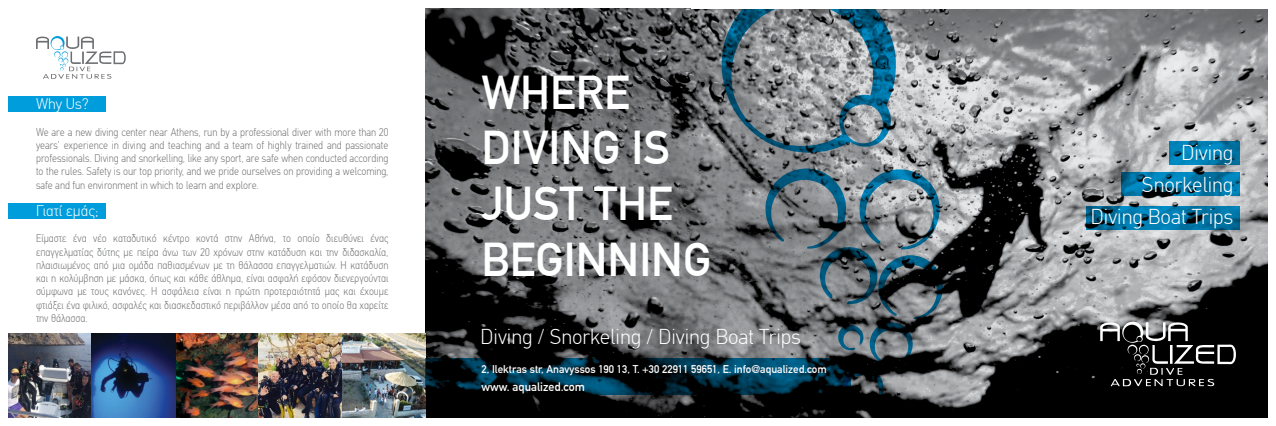
<style>
.page{position:relative;width:1276px;height:426px;background:#fff}
.page>*{position:absolute;margin:0;border:0;box-sizing:border-box;transform-origin:0 0}
.t1{font:46.4px/55.7px "CF Din";color:#fff}
.t2{font:300 21px/32px "CF Din";color:#fff;text-align:right}
.t3{font:300 15px "CF Din";color:#fff}
.t4{font:12px "CF Din";color:#fff}
.t5{font:300 11px/13.2px "CF Din";color:#6d6e71;text-align:justify;scale:.9 1}
.t6{font:11px "CF Din";color:#fff}
</style>
<div class="page">
<img style="left:425px;top:9px;width:842px;height:408px">
<img style="left:9px;top:333px;width:416px;height:84px">
<svg style="left:425px;top:357px;width:340px;height:37px;background:#011f2d"></svg>
<svg style="left:1169px;top:141px;width:71px;height:23px;background:#0079ab"></svg>
<svg style="left:1121px;top:172px;width:119px;height:23px;background:#006b98"></svg>
<svg style="left:1086px;top:206px;width:154px;height:23px;background:#006a97"></svg>
<div style="left:9px;top:96px;width:97px;height:16px;background:#009ddc"></div>
<div style="left:9px;top:203px;width:97px;height:16px;background:#009ddc"></div>
<svg style="left:720px;top:9px;width:179px;height:144px;background:#70858e"></svg>
<svg style="left:765px;top:167px;width:179px;height:243px;background:#55636b"></svg>
<svg style="left:36px;top:36px;width:90px;height:43px"></svg>
<svg style="left:1100px;top:321px;width:136px;height:65px;background:#303030"></svg>
<h3 class="t3" style="left:36px;top:97px;width:54px">Why Us?</h3>
<p class="t5" style="left:36px;top:125px;width:393px">We are a new diving center near Athens, run by a professional diver with more than 20 years’ experience in diving and teaching and a team of highly trained and passionate professionals. Diving and snorkelling, like any sport, are safe when conducted according to the rules. Safety is our top priority, and we pride ourselves on providing a welcoming, safe and fun environment in which to learn and explore.</p>
<h3 class="t3" style="left:36px;top:203px;width:64px">Γιατί εμάς;</h3>
<p class="t5" style="left:36px;top:232px;width:393px">Είμαστε ένα νέο καταδυτικό κέντρο κοντά στην Αθήνα, το οποίο διευθύνει ένας επαγγελματίας δύτης με πείρα άνω των 20 χρόνων στην κατάδυση και την διδασκαλία, πλαισιωμένος από μια ομάδα παθιασμένων με τη θάλασσα επαγγελματιών. Η κατάδυση και η κολύμβηση με μάσκα, όπως και κάθε άθλημα, είναι ασφαλή εφόσον διενεργούνται σύμφωνα με τους κανόνες. Η ασφάλεια είναι η πρώτη προτεραιότητά μας και έχουμε φτιάξει ένα φιλικό, ασφαλές και διασκεδαστικό περιβάλλον μέσα από το οποίο θα χαρείτε την θάλασσα.</p>
<h1 class="t1" style="left:481px;top:65px;width:231px">WHERE<br>DIVING IS<br>JUST THE<br>BEGINNING</h1>
<h2 class="t2" style="left:480px;top:321px;width:322px">Diving / Snorkeling / Diving Boat Trips</h2>
<p class="t6" style="left:481px;top:362px;width:347px">2, Ilektras str, Anavyssos 190 13, T. +30 22911 59651, E. info@aqualized.com</p>
<p class="t4" style="left:481px;top:379px;width:105px">www. aqualized.com</p>
<h2 class="t2" style="left:1091px;top:137px;width:144px">Diving<br>Snorkeling<br>Diving Boat Trips</h2>
</div>
